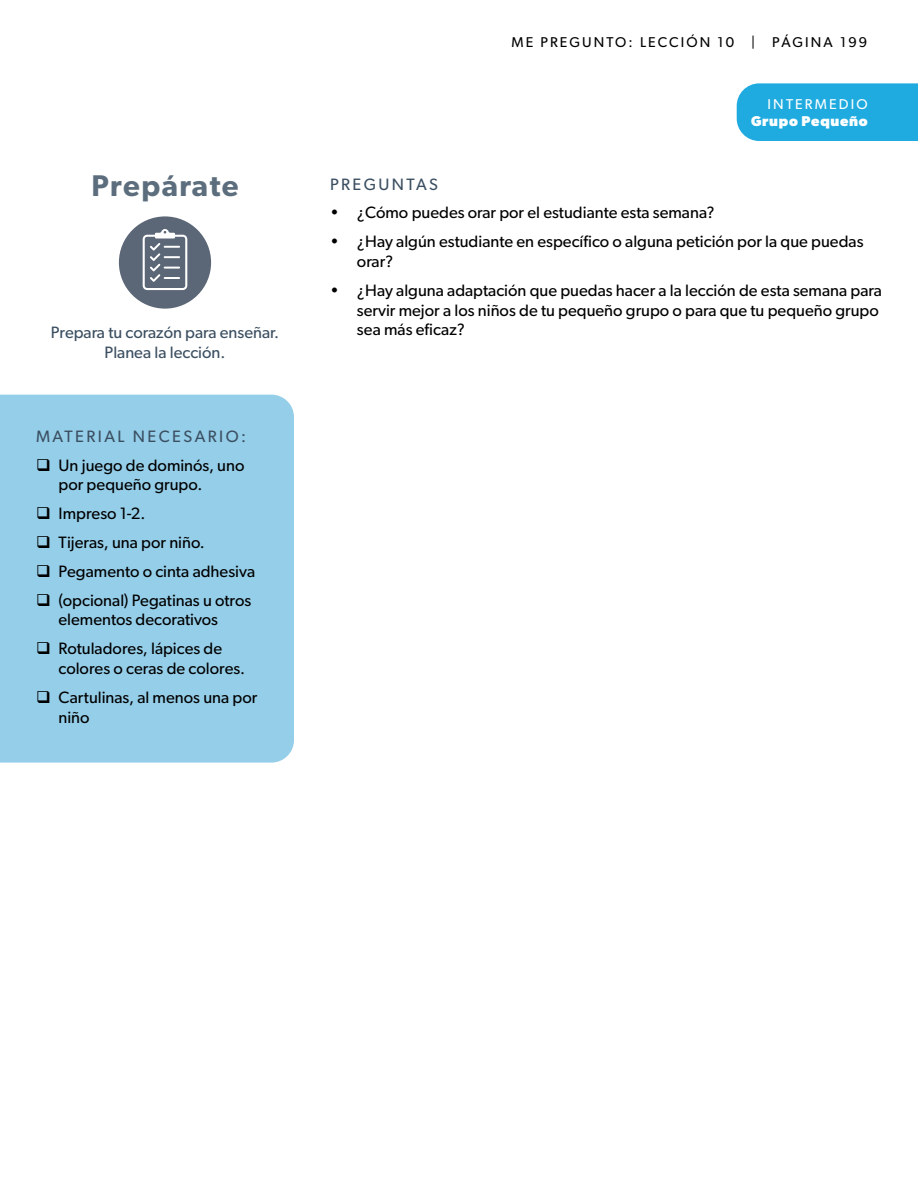
<style>
.page{position:relative;width:918px;height:1188px;background:#fff}
.page>*{position:absolute;margin:0;border:0;box-sizing:border-box;transform-origin:0 0}
.t1{font:600 30px "Gibson";letter-spacing:.05em;color:#5c6e7d}
.t2{font:16.5px/19.8px "Gibson";color:#000}
.t3{font:16.5px/19.8px "Gibson";color:#3b4f61;text-align:center}
.t4{font:16.5px "Gibson";letter-spacing:.15em;color:#3b4f61}
.t5{font:14.25px "Gibson";letter-spacing:.15em;color:#000}
.t6{font:700 14.25px "Gibson";letter-spacing:.05em;color:#fff}
.t7{font:14.25px "Gibson";letter-spacing:.15em;color:#fff}
</style>
<div class="page">
<div style="left:737px;top:83px;width:181px;height:58px;background:#1fabdf"></div>
<div style="left:119px;top:216px;width:92px;height:93px;background:#5b6676;border-radius:50%"></div>
<svg style="left:143px;top:229px;width:44px;height:61px"></svg>
<div style="left:0;top:395px;width:294px;height:368px;background:#95cee9"></div>
<p class="t5" style="left:511px;top:34px;width:357px">ME PREGUNTO: LECCIÓN 10 | PÁGINA 199</p>
<p class="t7" style="left:768px;top:96px;width:102px">INTERMEDIO</p>
<p class="t6" style="left:751px;top:113px;width:118px">Grupo Pequeño</p>
<h1 class="t1" style="left:91px;top:168px;width:149px">Prepárate</h1>
<p class="t4" style="left:330px;top:174px;width:109px">PREGUNTAS</p>
<p class="t2" style="left:330px;top:203px;width:386px">• ¿Cómo puedes orar por el estudiante esta semana?</p>
<p class="t2" style="left:357px;top:231px;width:508px;text-indent:-27px">• ¿Hay algún estudiante en específico o alguna petición por la que puedas orar?</p>
<p class="t2" style="left:357px;top:280px;width:526px;text-indent:-27px">• ¿Hay alguna adaptación que puedas hacer a la lección de esta semana para servir mejor a los niños de tu pequeño grupo o para que tu pequeño grupo sea más eficaz?</p>
<p class="t3" style="left:51px;top:323px;width:230px">Prepara tu corazón para enseñar.<br>Planea la lección.</p>
<p class="t4" style="left:36px;top:426px;width:212px">MATERIAL NECESARIO:</p>
<p class="t2" style="left:59px;top:455px;width:187px;text-indent:-23px">❑ Un juego de dominós, uno por pequeño grupo.</p>
<p class="t2" style="left:36px;top:503px;width:111px">❑ Impreso 1-2.</p>
<p class="t2" style="left:36px;top:532px;width:170px">❑ Tijeras, una por niño.</p>
<p class="t2" style="left:36px;top:561px;width:221px">❑ Pegamento o cinta adhesiva</p>
<p class="t2" style="left:59px;top:590px;width:194px;text-indent:-23px">❑ (opcional) Pegatinas u otros elementos decorativos</p>
<p class="t2" style="left:59px;top:638px;width:188px;text-indent:-23px">❑ Rotuladores, lápices de colores o ceras de colores.</p>
<p class="t2" style="left:59px;top:687px;width:200px;text-indent:-23px">❑ Cartulinas, al menos una por niño</p>
</div>
